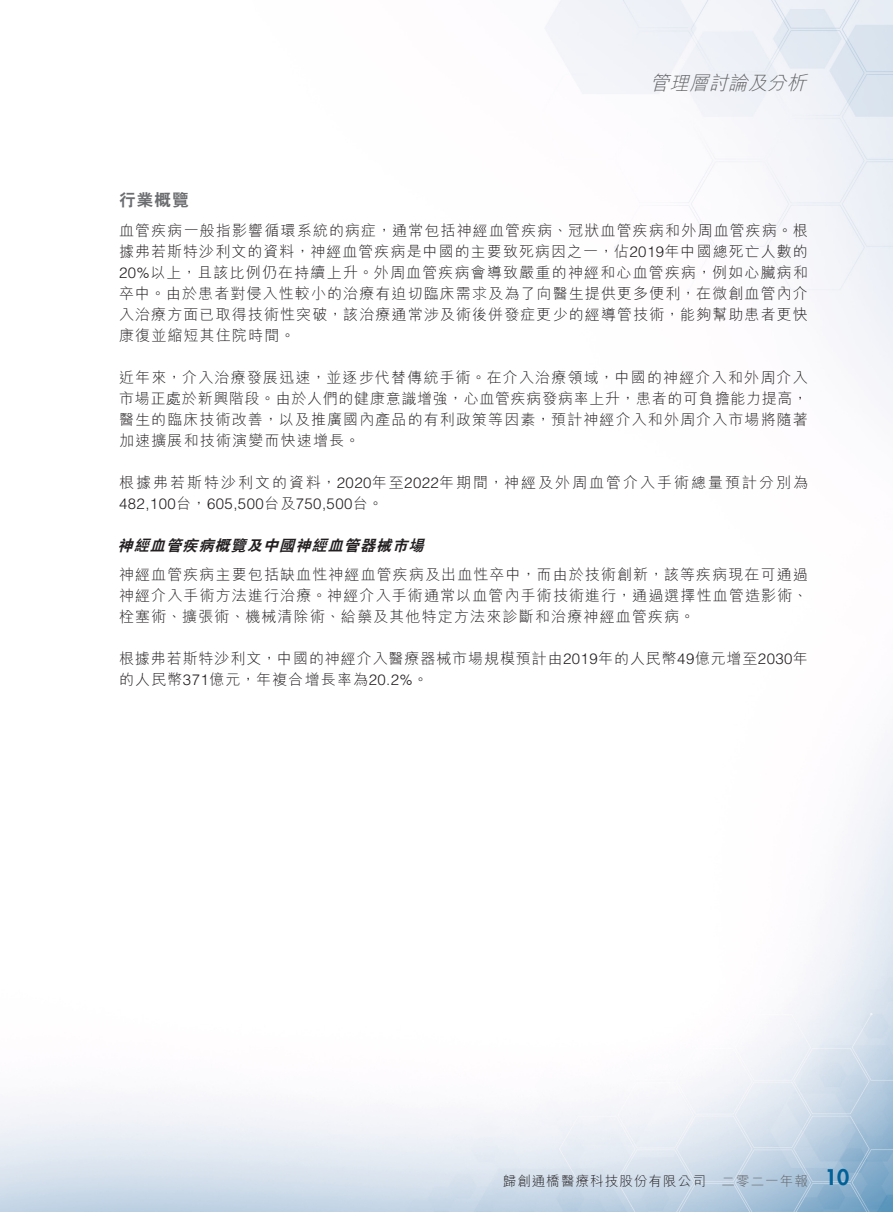
<style>
.page{position:relative;width:893px;height:1212px;background:#fff}
.page>*{position:absolute;margin:0;border:0;box-sizing:border-box;transform-origin:0 0}
.t1{font:800 21px "Futura Std";color:#006198}
.t2{font:italic 300 19.5px "M Hei HK";color:#636366}
._02_H2{font:800 16.5px "C Hei 2 HK";color:#6c6d70}
._00_txt{font:300 15px/21px "M Hei HK";letter-spacing:.075em;color:#231f20;text-align:justify}
._00_txt-2{font:300 15px/21px "M Hei HK";letter-spacing:.135em;color:#231f20}
._03_H3{font:italic 800 15px "C Hei 2 HK";color:#231f20}
.t3{font:300 13.5px "M Hei HK";letter-spacing:.08em;color:#231f20}
.t4{font:300 13.5px "M Hei HK";letter-spacing:.08em;color:#636366}
.s1{font-family:"Helvetica LT Std"}
</style>
<div class="page">
<img style="left:0;top:0;width:893px;height:1212px">
<h2 class="t2" style="left:650px;top:73px;width:163px">管理層討論及分析</h2>
<p class="_02_H2" style="left:119px;top:192px;width:71px">行業概覽</p>
<p class="_00_txt" style="left:119px;top:219px;width:690px">血管疾病一般指影響循環系統的病症，通常包括神經血管疾病、冠狀血管疾病和外周血管疾病。根據弗若斯特沙利文的資料，神經血管疾病是中國的主要致死病因之一，佔<span class="s1">2019</span>年中國總死亡人數的<span class="s1">20%</span>以上，且該比例仍在持續上升。外周血管疾病會導致嚴重的神經和心血管疾病，例如心臟病和卒中。由於患者對侵入性較小的治療有迫切臨床需求及為了向醫生提供更多便利，在微創血管內介入治療方面已取得技術性突破，該治療通常涉及術後併發症更少的經導管技術，能夠幫助患者更快康復並縮短其住院時間。</p>
<p class="_00_txt" style="left:119px;top:366px;width:690px">近年來，介入治療發展迅速，並逐步代替傳統手術。在介入治療領域，中國的神經介入和外周介入市場正處於新興階段。由於人們的健康意識增強，心血管疾病發病率上升，患者的可負擔能力提高，醫生的臨床技術改善，以及推廣國內產品的有利政策等因素，預計神經介入和外周介入市場將隨著加速擴展和技術演變而快速增長。</p>
<p class="_00_txt-2" style="left:119px;top:471px;width:690px">根據弗若斯特沙利文的資料，<span class="s1">2020</span>年至<span class="s1">2022</span>年期間，神經及外周血管介入手術總量預計分別為<br><span class="s1">482,100</span>台，<span class="s1">605,500</span>台及<span class="s1">750,500</span>台。</p>
<p class="_03_H3" style="left:118px;top:537px;width:312px">神經血管疾病概覽及中國神經血管器械市場</p>
<p class="_00_txt" style="left:119px;top:564px;width:690px">神經血管疾病主要包括缺血性神經血管疾病及出血性卒中，而由於技術創新，該等疾病現在可通過神經介入手術方法進行治療。神經介入手術通常以血管內手術技術進行，通過選擇性血管造影術、栓塞術、擴張術、機械清除術、給藥及其他特定方法來診斷和治療神經血管疾病。</p>
<p class="_00_txt" style="left:119px;top:648px;width:690px">根據弗若斯特沙利文，中國的神經介入醫療器械市場規模預計由<span class="s1">2019</span>年的人民幣<span class="s1">49</span>億元增至<span class="s1">2030</span>年的人民幣<span class="s1">371</span>億元，年複合增長率為<span class="s1">20.2%</span>。</p>
<p class="t3" style="left:503px;top:1174px;width:205px">歸創通橋醫療科技股份有限公司</p>
<p class="t4" style="left:721px;top:1174px;width:88px">二零二一年報</p>
<h1 class="t1" style="left:825px;top:1164px;width:26px">10</h1>
</div>
